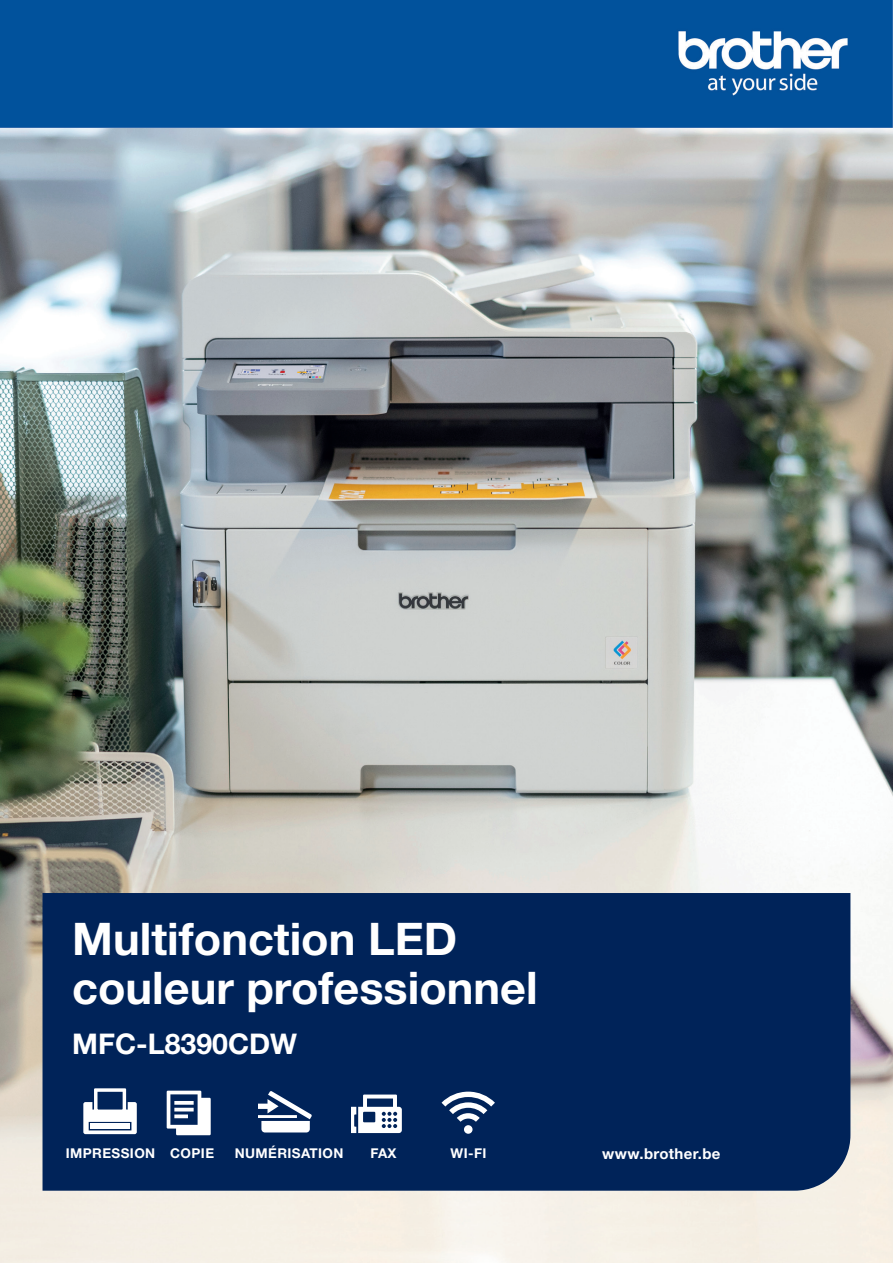
<style>
.page{position:relative;width:893px;height:1263px;background:#fff}
.page>*{position:absolute;margin:0;border:0;box-sizing:border-box;transform-origin:0 0}
.t1{font:700 45px/49.5px "Helvetica Neue LTW1 G";color:#fff}
.t2{font:700 28.5px "Helvetica Neue LTW1 G";color:#fff}
.t3{font:700 15px "Helvetica Neue LTW1 G";letter-spacing:.02em;color:#fff}
.t4{font:500 14.1px "Helvetica Neue LTW1 G";color:#fff}
.t5{font:700 13.5px "Helvetica Neue LTW1 G";letter-spacing:.03em;color:#fff}
</style>
<div class="page">
<img style="left:0;top:0;width:893px;height:1263px">
<svg style="left:681px;top:39px;width:164px;height:62px"></svg>
<div style="left:43px;top:893px;width:807px;height:298px;background:#002359"></div>
<svg style="left:442px;top:1091px;width:53px;height:43px"></svg>
<svg style="left:83px;top:1088px;width:54px;height:46px"></svg>
<div style="left:90px;top:1123px;width:40px;height:6px;background:#fff"></div>
<svg style="left:167px;top:1091px;width:44px;height:44px"></svg>
<svg style="left:259px;top:1091px;width:53px;height:41px"></svg>
<svg style="left:352px;top:1094px;width:50px;height:39px"></svg>
<p class="t1" style="left:72px;top:914px;width:467px">Multifonction LED couleur professionnel</p>
<p class="t2" style="left:72px;top:1026px;width:226px">MFC-L8390CDW</p>
<p class="t5" style="left:66px;top:1145px;width:150px">IMPRESSION COPIE</p>
<p class="t5" style="left:235px;top:1145px;width:110px">NUMÉRISATION</p>
<p class="t5" style="left:370px;top:1145px;width:28px">FAX</p>
<p class="t4" style="left:432px;top:1140px;width:72px">WIRELESS</p>
<p class="t5" style="left:451px;top:1145px;width:37px">WI-FI</p>
<p class="t3" style="left:602px;top:1144px;width:120px">www.brother.be</p>
</div>
